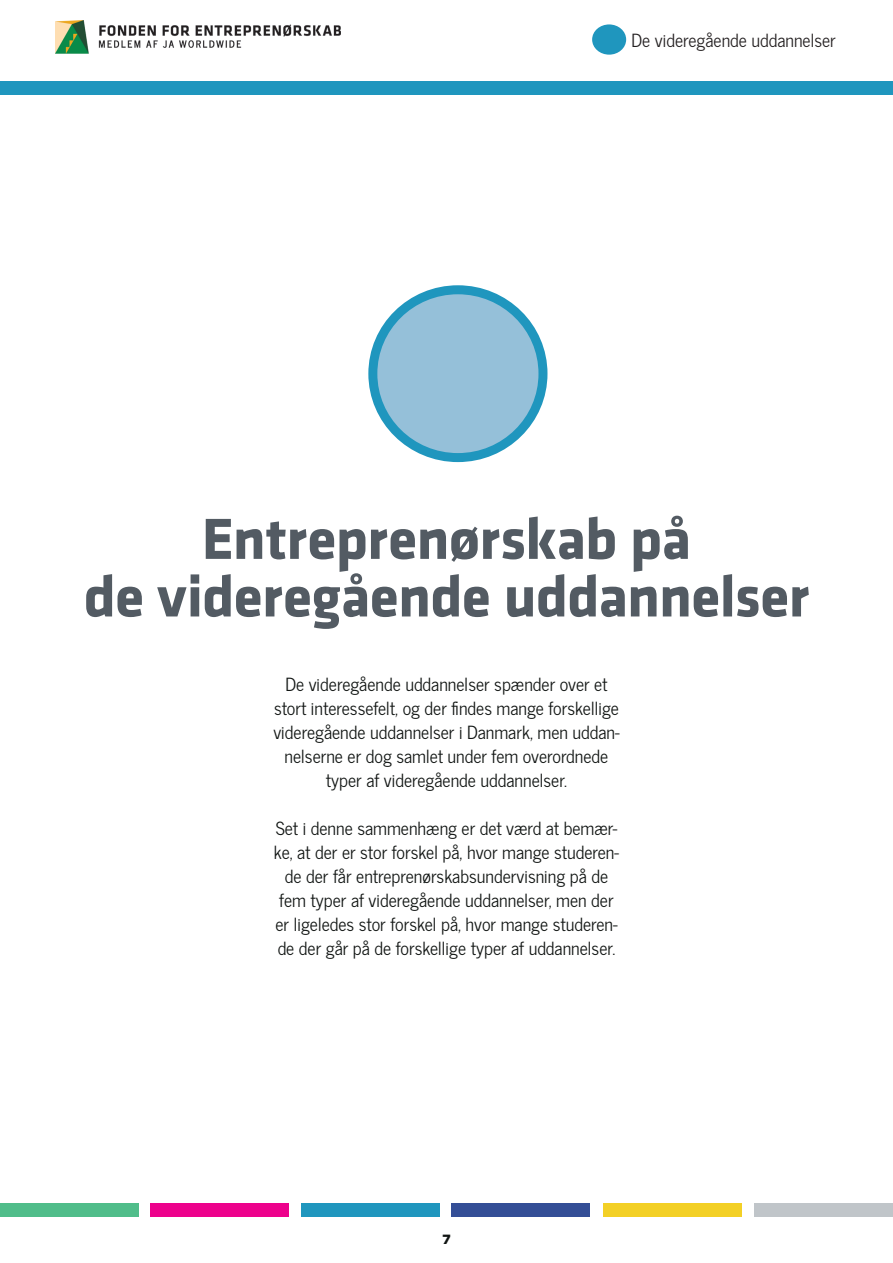
<style>
.page{position:relative;width:893px;height:1263px;background:#fff}
.page>*{position:absolute;margin:0;border:0;box-sizing:border-box;transform-origin:0 0}
.Overskrift_2018{font:700 60px/57.6px "Klavika";letter-spacing:-.015em;color:#535b63;text-align:center}
.t1{font:18px/24px "News Cycle";color:#111513;text-align:center}
.t2{font:18px "News Cycle";color:#231f20}
.t3{font:700 18px "Klavika";color:#111513}
</style>
<div class="page">
<div style="left:301px;top:1203px;width:139px;height:13px;background:#1f96be"></div>
<div style="left:0;top:1203px;width:139px;height:13px;background:#50bd8a"></div>
<div style="left:452px;top:1203px;width:138px;height:13px;background:#344e96"></div>
<div style="left:151px;top:1203px;width:138px;height:13px;background:#ed028c"></div>
<img style="left:56px;top:21px;width:285px;height:33px">
<div style="left:603px;top:1203px;width:139px;height:13px;background:#f3d026"></div>
<div style="left:754px;top:1203px;width:139px;height:13px;background:#c0c5c9"></div>
<div style="left:0;top:81px;width:893px;height:14px;background:#1f96be"></div>
<div style="left:594px;top:26px;width:30px;height:27px;background:#1f96be;border-radius:50%"></div>
<div style="left:592px;top:24px;width:34px;height:31px;border:3px solid #1f96be;border-radius:50%"></div>
<div style="left:373px;top:290px;width:170px;height:168px;background:#95c0d9;border-radius:50%"></div>
<div style="left:368px;top:285px;width:179px;height:177px;border:9px solid #1f96be;border-radius:50%"></div>
<p class="t2" style="left:631px;top:25px;width:206px">De videregående uddannelser</p>
<p class="Overskrift_2018" style="left:84px;top:511px;width:727px">Entreprenørskab på<br>de videregående uddannelser</p>
<p class="t1" style="left:273px;top:671px;width:348px">De videregående uddannelser spænder over et stort interessefelt, og der findes mange forskellige videregående uddannelser i Danmark, men uddan&shy;nelserne er dog samlet under fem overordnede typer af videregående uddannelser.</p>
<p class="t1" style="left:274px;top:815px;width:346px">Set i denne sammenhæng er det værd at bemær&shy;ke, at der er stor forskel på, hvor mange studeren&shy;de der får entreprenørskabsundervisning på de fem typer af videregående uddannelser, men der er ligeledes stor forskel på, hvor mange studeren&shy;de der går på de forskellige typer af uddannelser.</p>
<p class="t3" style="left:442px;top:1228px;width:10px">7</p>
</div>
